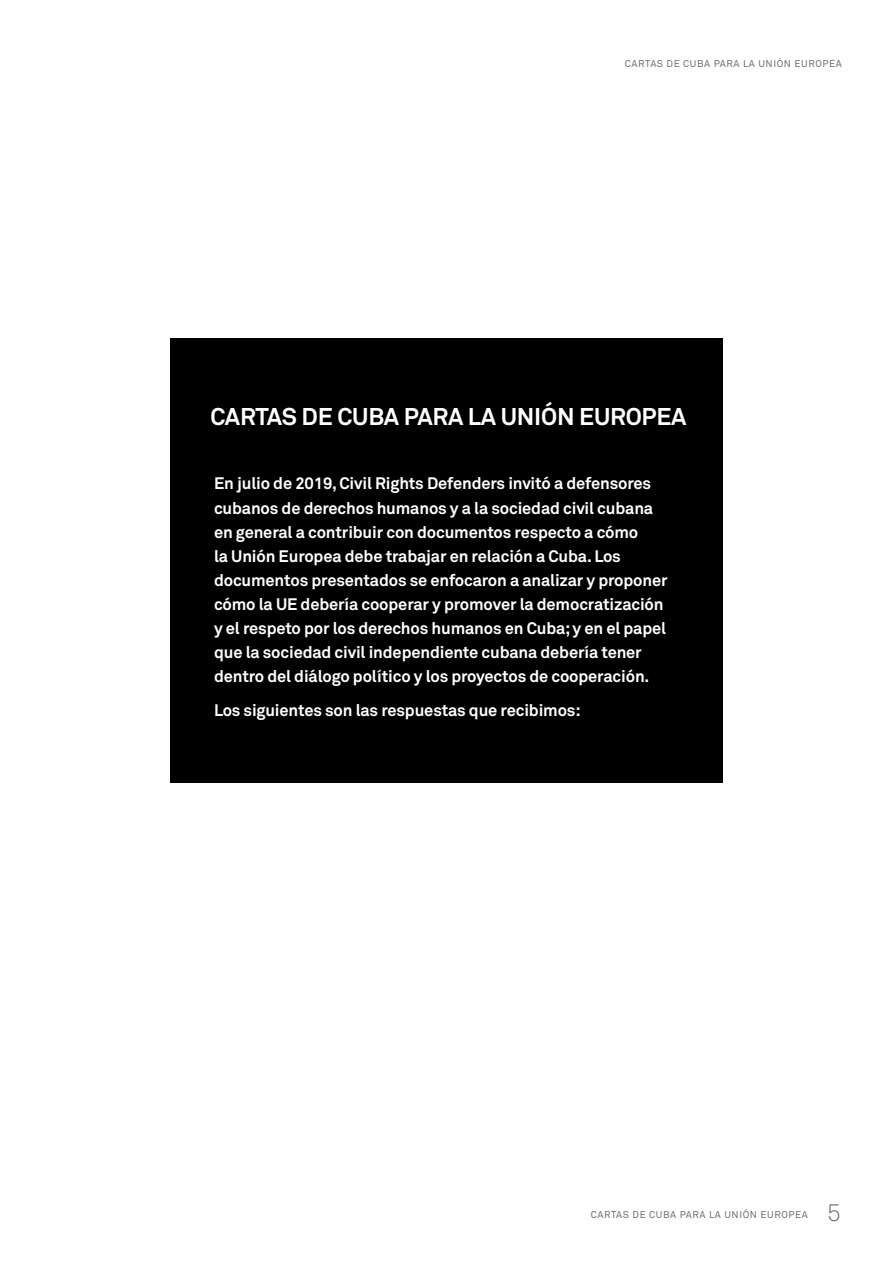
<style>
.page{position:relative;width:893px;height:1263px;background:#fff}
.page>*{position:absolute;margin:0;border:0;box-sizing:border-box;transform-origin:0 0}
.t1{font:700 24px "Akkurat";letter-spacing:-.01em;color:#fff}
.t2{font:300 24px "Akkurat";color:#706f6f}
.t3{font:700 16.5px/24px "Akkurat";letter-spacing:-.01em;color:#fff}
.t4{font:9.75px "Akkurat";letter-spacing:.06em;color:#706f6f}
</style>
<div class="page">
<div style="left:170px;top:338px;width:553px;height:444px;background:#000"></div>
<p class="t4" style="left:625px;top:58px;width:218px">CARTAS DE CUBA PARA LA UNIÓN EUROPEA</p>
<h1 class="t1" style="left:210px;top:402px;width:477px">CARTAS DE CUBA PARA LA UNIÓN EUROPEA</h1>
<p class="t3" style="left:214px;top:471px;width:455px">En julio de 2019, Civil Rights Defenders invitó a defensores cubanos de derechos humanos y a la sociedad civil cubana en general a contribuir con documentos respecto a cómo<br>la Unión Europea debe trabajar en relación a Cuba. Los documentos presentados se enfocaron a analizar y proponer cómo la UE debería cooperar y promover la democratización y el respeto por los derechos humanos en Cuba; y en el papel que la sociedad civil independiente cubana debería tener dentro del diálogo político y los proyectos de cooperación.</p>
<p class="t3" style="left:214px;top:698px;width:368px">Los siguientes son las respuestas que recibimos:</p>
<p class="t4" style="left:591px;top:1208px;width:218px">CARTAS DE CUBA PARA LA UNIÓN EUROPEA</p>
<h1 class="t2" style="left:827px;top:1197px;width:15px">5</h1>
</div>
